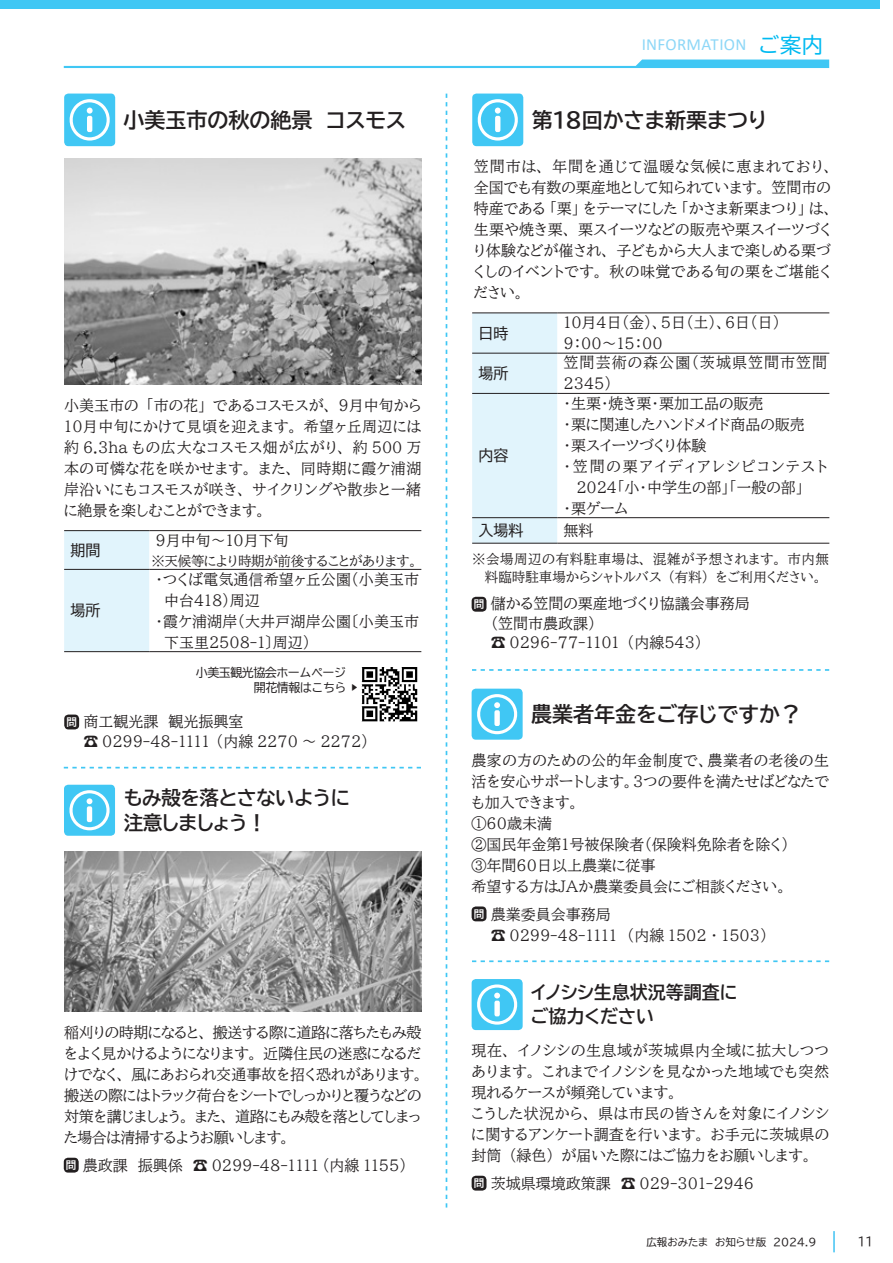
<style>
.page{position:relative;width:893px;height:1263px;background:#fff}
.page>*{position:absolute;margin:0;border:0;box-sizing:border-box;transform-origin:0 0}
.t1{font:21px "BIZ UDP Gothic Bold";color:#231f20}
.t2{font:19.5px/25.2px "BIZ UDP Gothic Bold";letter-spacing:-.02em;color:#231f20}
.t3{font:18px/24px "BIZ UDP Gothic Bold";color:#231f20}
.t4{font:16.95px "Calibri";letter-spacing:.015em;color:#8dd7f7}
.t5{font:15px/21px "BIZ UDP Mincho Medium";color:#231f20}
.t6{font:15px/21px "BIZ UDP Mincho Medium";letter-spacing:.035em;color:#231f20}
.t7{font:15px/21px "BIZ UDP Mincho Medium";letter-spacing:.07em;color:#231f20}
.t8{font:15px "BIZ UDP Mincho Medium";letter-spacing:.125em;color:#231f20}
.t9{font:15px "BIZ UDP Gothic";color:#231f20}
.t10{font:13.5px/18px "BIZ UDP Mincho Medium";color:#231f20;text-align:center}
.t11{font:13.5px "BIZ UDP Mincho Medium";letter-spacing:-.02em;color:#231f20}
.t12{font:12px/15px "BIZ UD Gothic";letter-spacing:-.04em;color:#231f20;text-align:right}
.t13{font:12px "BIZ UDP Gothic";color:#231f20}
.t14{font:10.5px "BIZ UDP Gothic";color:#231f20}
.t15{font:10.5px "BIZ UD Gothic Bold";color:#fff}
.s1{font-family:"BIZ UDP Gothic";font-size:21.3px;color:#00baf1}
.s2{font-family:"BIZ UD Gothic Bold";font-size:10.5px;color:#fff}
</style>
<div class="page">
<svg style="left:64px;top:60px;width:765px;height:8px"></svg>
<div style="left:0;top:0;width:880px;height:9px;background:#40c7f4"></div>
<hr style="left:833px;top:1231px;width:2px;height:21px;background:#00aeef">
<div style="left:472px;top:94px;width:51px;height:52px;background:#40c7f4;border-radius:4px"></div>
<div style="left:64px;top:94px;width:51px;height:52px;background:#40c7f4;border-radius:4px"></div>
<svg style="left:477px;top:99px;width:41px;height:42px"></svg>
<div style="left:495px;top:116px;width:5px;height:16px;background:#fff;border-radius:2px"></div>
<svg style="left:69px;top:99px;width:41px;height:42px"></svg>
<div style="left:87px;top:116px;width:5px;height:16px;background:#fff;border-radius:2px"></div>
<svg style="left:64px;top:767px;width:357px;height:1px"></svg>
<svg style="left:472px;top:669px;width:357px;height:2px"></svg>
<svg style="left:472px;top:960px;width:357px;height:2px"></svg>
<svg style="left:446px;top:94px;width:1px;height:1114px"></svg>
<div style="left:64px;top:1158px;width:15px;height:14px;background:#231f20;border-radius:4px"></div>
<div style="left:472px;top:597px;width:14px;height:15px;background:#231f20;border-radius:4px"></div>
<img style="left:361px;top:667px;width:57px;height:55px">
<div style="left:472px;top:979px;width:51px;height:51px;background:#40c7f4;border-radius:4px"></div>
<div style="left:472px;top:689px;width:51px;height:51px;background:#40c7f4;border-radius:4px"></div>
<svg style="left:477px;top:984px;width:41px;height:41px"></svg>
<div style="left:494px;top:1001px;width:6px;height:15px;background:#fff;border-radius:2px"></div>
<svg style="left:477px;top:694px;width:41px;height:40px"></svg>
<div style="left:494px;top:710px;width:6px;height:16px;background:#fff;border-radius:2px"></div>
<div style="left:472px;top:1176px;width:14px;height:14px;background:#231f20;border-radius:4px"></div>
<div style="left:472px;top:906px;width:14px;height:15px;background:#231f20;border-radius:4px"></div>
<div style="left:64px;top:785px;width:51px;height:51px;background:#40c7f4;border-radius:4px"></div>
<svg style="left:69px;top:790px;width:41px;height:40px"></svg>
<div style="left:87px;top:806px;width:5px;height:16px;background:#fff;border-radius:2px"></div>
<img style="left:64px;top:851px;width:357px;height:161px">
<img style="left:64px;top:158px;width:357px;height:227px">
<div style="left:64px;top:714px;width:15px;height:15px;background:#231f20;border-radius:4px"></div>
<div style="left:472px;top:314px;width:85px;height:229px;background:#e1f4fc"></div>
<hr style="left:472px;top:313px;width:85px;height:1px;background:#231f20">
<hr style="left:557px;top:313px;width:272px;height:1px;background:#231f20">
<hr style="left:472px;top:353px;width:85px;height:1px;background:#231f20">
<hr style="left:557px;top:353px;width:272px;height:1px;background:#231f20">
<hr style="left:472px;top:393px;width:85px;height:1px;background:#231f20">
<hr style="left:557px;top:393px;width:272px;height:1px;background:#231f20">
<hr style="left:472px;top:517px;width:85px;height:1px;background:#231f20">
<hr style="left:557px;top:517px;width:272px;height:1px;background:#231f20">
<hr style="left:472px;top:543px;width:85px;height:1px;background:#231f20">
<hr style="left:557px;top:543px;width:272px;height:1px;background:#231f20">
<div style="left:64px;top:531px;width:85px;height:120px;background:#e1f4fc"></div>
<hr style="left:64px;top:530px;width:85px;height:1px;background:#231f20">
<hr style="left:149px;top:530px;width:272px;height:1px;background:#231f20">
<hr style="left:64px;top:569px;width:85px;height:1px;background:#231f20">
<hr style="left:149px;top:569px;width:272px;height:1px;background:#231f20">
<hr style="left:64px;top:651px;width:85px;height:1px;background:#231f20">
<hr style="left:149px;top:651px;width:272px;height:1px;background:#231f20">
<p class="t4" style="left:642px;top:33px;width:183px">INFORMATION <span class="s1">ご案内</span></p>
<h1 class="t1" style="left:124px;top:109px;width:284px">小美玉市の秋の絶景　コスモス</h1>
<h1 class="t1" style="left:532px;top:109px;width:237px">第１８回かさま新栗まつり</h1>
<p class="t5" style="left:474px;top:156px;width:360px;text-align:justify">笠間市は、年間を通じて温暖な気候に恵まれており、全国でも有数の栗産地として知られています。笠間市の特産である「栗」をテーマにした「かさま新栗まつり」は、生栗や焼き栗、栗スイーツなどの販売や栗スイーツづくり体験などが催され、子どもから大人まで楽しめる栗づくしのイベントです。秋の味覚である旬の栗をご堪能ください。</p>
<p class="t5" style="left:64px;top:395px;width:359px;text-align:justify">小美玉市の「市の花」であるコスモスが、９月中旬から１０月中旬にかけて見頃を迎えます。希望ヶ丘周辺には約 6.3ha もの広大なコスモス畑が広がり、約 500 万本の可憐な花を咲かせます。また、同時期に霞ケ浦湖岸沿いにもコスモスが咲き、サイクリングや散歩と一緒に絶景を楽しむことができます。</p>
<p class="t9" style="left:71px;top:542px;width:31px">期間</p>
<p class="t9" style="left:71px;top:603px;width:31px">場所</p>
<p class="t5" style="left:156px;top:530px;width:135px">9月中旬～10月下旬</p>
<p class="t11" style="left:151px;top:554px;width:268px">※天候等により時期が前後することがあります。</p>
<p class="t5" style="left:156px;top:568px;width:265px">・つくば電気通信希望ヶ丘公園（小美玉市</p>
<p class="t5" style="left:164px;top:589px;width:97px">中台418）周辺</p>
<p class="t5" style="left:156px;top:610px;width:265px">・霞ケ浦湖岸（大井戸湖岸公園〔小美玉市</p>
<p class="t5" style="left:164px;top:631px;width:148px">下玉里2508-1〕周辺）</p>
<p class="t12" style="left:196px;top:665px;width:163px">小美玉観光協会ホームページ　開花情報はこちら ▶</p>
<p class="t5" style="left:83px;top:712px;width:287px;line-height:19.5px">商工観光課　観光振興室<br>☎ 0299-48-1111 （内線 2270 ～ 2272）</p>
<p class="t15" style="left:66px;top:717px;width:12px">問</p>
<h2 class="t2" style="left:124px;top:785px;width:228px">もみ殻を落とさないように注意しましょう！</h2>
<p class="t5" style="left:64px;top:1022px;width:360px;text-align:justify">稲刈りの時期になると、搬送する際に道路に落ちたもみ殻をよく見かけるようになります。近隣住民の迷惑になるだけでなく、風にあおられ交通事故を招く恐れがあります。搬送の際にはトラック荷台をシートでしっかりと覆うなどの対策を講じましょう。また、道路にもみ殻を落としてしまった場合は清掃するようお願いします。</p>
<p class="t5" style="left:66px;top:1154px;width:342px"><span class="s2">問</span> 農政課　振興係　☎ 0299-48-1111 （内線 1155）</p>
<p class="t9" style="left:479px;top:325px;width:31px">日時</p>
<p class="t5" style="left:564px;top:312px;width:218px">10月4日（金）、5日（土）、6日（日）<br>9：00～15：00</p>
<p class="t9" style="left:479px;top:366px;width:31px">場所</p>
<p class="t7" style="left:564px;top:352px;width:265px">笠間芸術の森公園（茨城県笠間市笠間<br>２３４５）</p>
<p class="t9" style="left:479px;top:448px;width:31px">内容</p>
<p class="t5" style="left:564px;top:392px;width:201px">・生栗・焼き栗・栗加工品の販売</p>
<p class="t5" style="left:564px;top:413px;width:243px">・栗に関連したハンドメイド商品の販売</p>
<p class="t5" style="left:564px;top:434px;width:144px">・栗スイーツづくり体験</p>
<p class="t8" style="left:564px;top:458px;width:265px">・笠間の栗アイディアレシピコンテスト</p>
<p class="t5" style="left:576px;top:476px;width:229px">２０２４「小・中学生の部」「一般の部」</p>
<p class="t5" style="left:564px;top:497px;width:66px">・栗ゲーム</p>
<p class="t9" style="left:479px;top:523px;width:46px">入場料</p>
<p class="t5" style="left:564px;top:520px;width:31px">無料</p>
<p class="t10" style="left:472px;top:550px;width:358px">※会場周辺の有料駐車場は、混雑が予想されます。市内無料臨時駐車場からシャトルバス（有料）をご利用ください。</p>
<p class="t5" style="left:491px;top:594px;width:261px;line-height:19.5px">儲かる笠間の栗産地づくり協議会事務局（笠間市農政課）<br>☎ 0296-77-1101 （内線５４３）</p>
<p class="t15" style="left:474px;top:599px;width:12px">問</p>
<h1 class="t1" style="left:531px;top:704px;width:271px">農業者年金をご存じですか？</h1>
<p class="t5" style="left:472px;top:749px;width:359px">農家の方のための公的年金制度で、農業者の老後の生活を安心サポートします。3つの要件を満たせばどなたでも加入できます。<br>①６０歳未満<br>②国民年金第1号被保険者（保険料免除者を除く）<br>③年間60日以上農業に従事<br>希望する方はＪＡか農業委員会にご相談ください。</p>
<p class="t5" style="left:491px;top:903px;width:278px">農業委員会事務局<br>☎ 0299-48-1111　（内線 1502 ・ 1503）</p>
<p class="t15" style="left:474px;top:909px;width:12px">問</p>
<p class="t3" style="left:531px;top:980px;width:208px">イノシシ生息状況等調査にご協力ください</p>
<p class="t6" style="left:472px;top:1040px;width:359px">現在、イノシシの生息域が茨城県内全域に拡大しつつあります。これまでイノシシを見なかった地域でも突然現れるケースが頻発しています。<br>こうした状況から、県は市民の皆さんを対象にイノシシに関するアンケート調査を行います。お手元に茨城県の封筒（緑色）が届いた際にはご協力をお願いします。</p>
<p class="t5" style="left:474px;top:1172px;width:282px"><span class="s2">問</span> 茨城県環境政策課　☎ 029-301-2946</p>
<p class="t14" style="left:646px;top:1236px;width:172px">広報おみたま　お知らせ版　2024.9</p>
<p class="t13" style="left:858px;top:1236px;width:17px">11</p>
</div>
